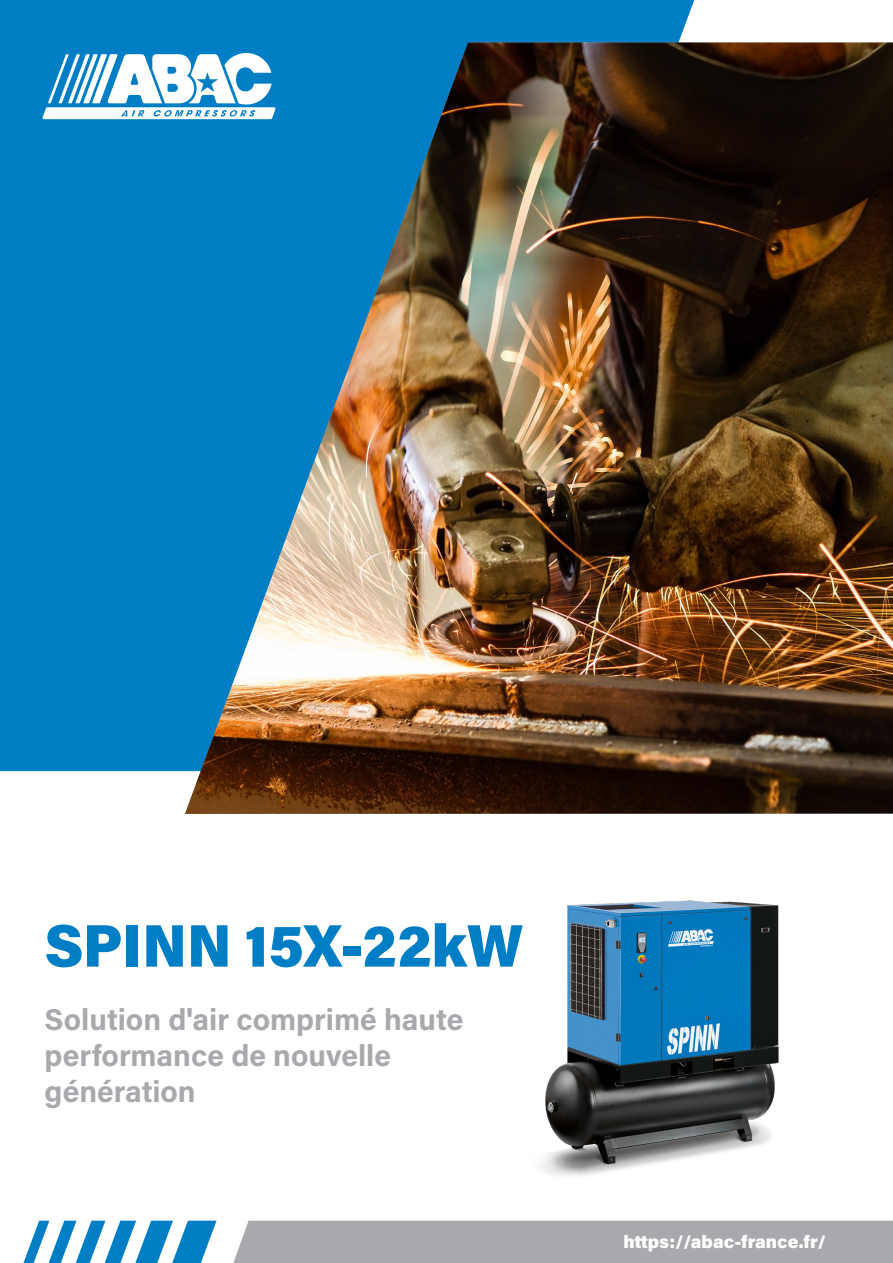
<style>
.page{position:relative;width:893px;height:1263px;background:#fff}
.page>*{position:absolute;margin:0;border:0;box-sizing:border-box;transform-origin:0 0}
.Headline{font:900 60px "Acumin Pro";color:#007ec5}
.Subheadline{font:700 30px/36px "Acumin Pro";color:#a8a9ad}
.Table_Content_Left_7{font:900 18px "Acumin Pro";letter-spacing:-.005em;color:#fff}
</style>
<div class="page">
<div style="left:0;top:0;width:694px;height:771px;background:#007ec5"></div>
<img style="left:185px;top:43px;width:708px;height:771px">
<svg style="left:43px;top:53px;width:232px;height:66px"></svg>
<svg style="left:23px;top:1221px;width:194px;height:42px"></svg>
<div style="left:233px;top:1221px;width:660px;height:42px;background:#a8a9ad"></div>
<img style="left:541px;top:900px;width:238px;height:276px">
<p class="Headline" style="left:45px;top:903px;width:480px">SPINN 15X-22kW</p>
<p class="Subheadline" style="left:45px;top:1000px;width:420px">Solution d'air comprimé haute performance de nouvelle génération</p>
<p class="Table_Content_Left_7" style="left:623px;top:1229px;width:204px">https://abac-france.fr/</p>
</div>
